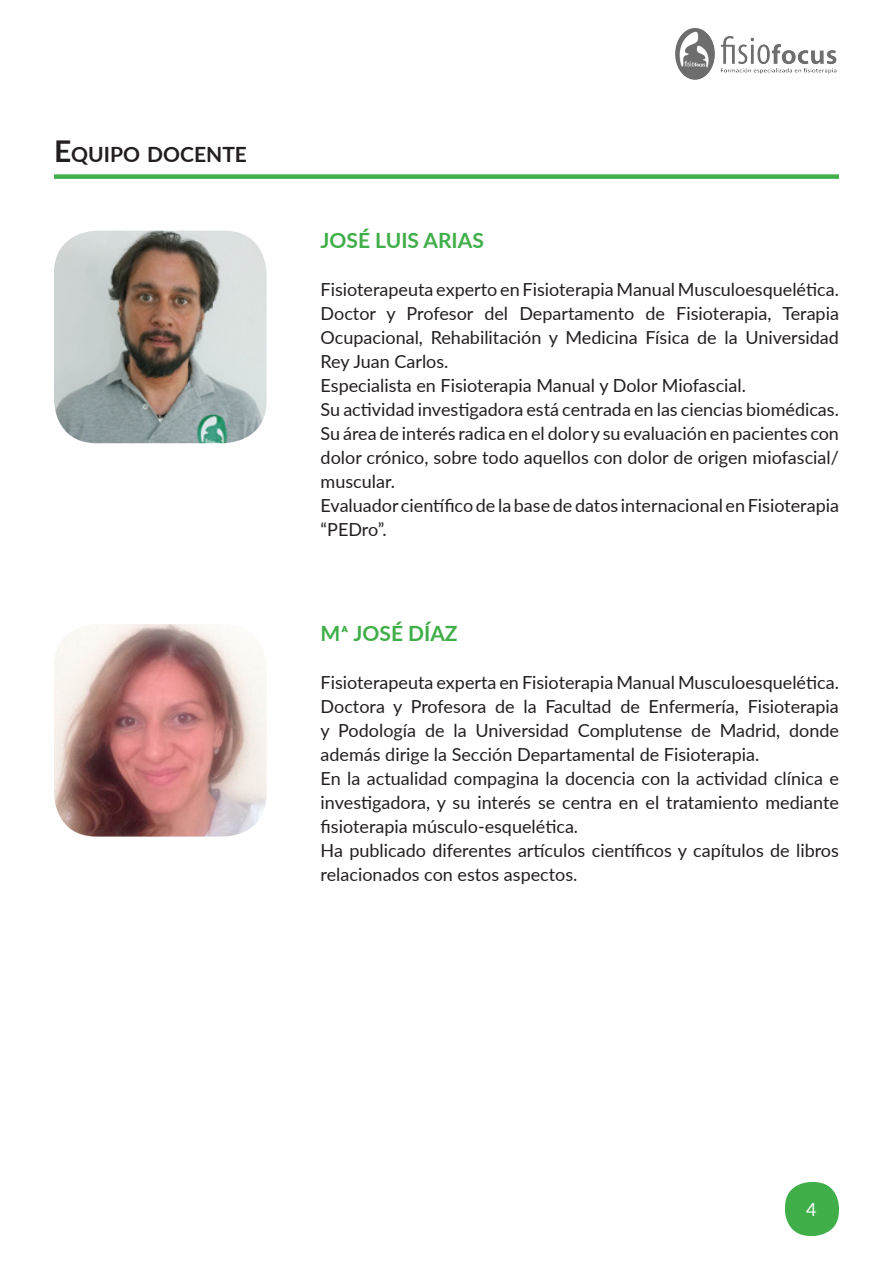
<style>
.page{position:relative;width:893px;height:1263px;background:#fff}
.page>*{position:absolute;margin:0;border:0;box-sizing:border-box;transform-origin:0 0}
.t1{font:700 21px "Lato";color:#40ae49}
.t2{font:700 21px "Lato";color:#231f20}
.t3{font:18px/24px "Lato";color:#231f20;text-align:justify}
.t4{font:18px "Lato";color:#fff}
.s1{font-size:30px}
</style>
<div class="page">
<div style="left:785px;top:1182px;width:54px;height:54px;background:#40ae49;border-radius:26px"></div>
<div style="left:54px;top:174px;width:785px;height:5px;background:#40ae49"></div>
<img style="left:675px;top:28px;width:162px;height:52px">
<img style="left:54px;top:624px;width:213px;height:212px">
<img style="left:54px;top:231px;width:213px;height:212px">
<p class="t2" style="left:54px;top:139px;width:192px"><span class="s1">E</span>QUIPO DOCENTE</p>
<p class="t1" style="left:321px;top:224px;width:165px">JOSÉ LUIS ARIAS</p>
<p class="t3" style="left:321px;top:276px;width:520px">Fisioterapeuta experto en FisioterapiaManualMusculoesquelética.</p>
<p class="t3" style="left:321px;top:300px;width:520px">Doctor y Profesor del Departamento de Fisioterapia, Terapia Ocupacional, Rehabilitación y Medicina Física de la Universidad Rey Juan Carlos.</p>
<p class="t3" style="left:321px;top:372px;width:427px">Especialista en Fisioterapia Manual y Dolor Miofascial.</p>
<p class="t3" style="left:321px;top:396px;width:520px">Su actividad investigadora está centrada en las ciencias biomédicas.<br>Su área de interés radica en el dolory su evaluación en pacientes con dolor crónico, sobre todo aquellos con dolor de origen miofascial/ muscular.</p>
<p class="t3" style="left:321px;top:492px;width:520px">Evaluador científico de la base de datos internacional en Fisioterapia “PEDro”.</p>
<p class="t1" style="left:321px;top:618px;width:139px">Mª JOSÉ DÍAZ</p>
<p class="t3" style="left:321px;top:669px;width:520px">Fisioterapeuta experta en Fisioterapia Manual Musculoesquelética.</p>
<p class="t3" style="left:321px;top:693px;width:520px">Doctora y Profesora de la Facultad de Enfermería, Fisioterapia y Podología de la Universidad Complutense de Madrid, donde además dirige la Sección Departamental de Fisioterapia.</p>
<p class="t3" style="left:321px;top:765px;width:520px">En la actualidad compagina la docencia con la actividad clínica e investigadora, y su interés se centra en el tratamiento mediante fisioterapia músculo-esquelética.</p>
<p class="t3" style="left:321px;top:837px;width:520px">Ha publicado diferentes artículos científicos y capítulos de libros relacionados con estos aspectos.</p>
<p class="t4" style="left:806px;top:1197px;width:12px">4</p>
</div>
